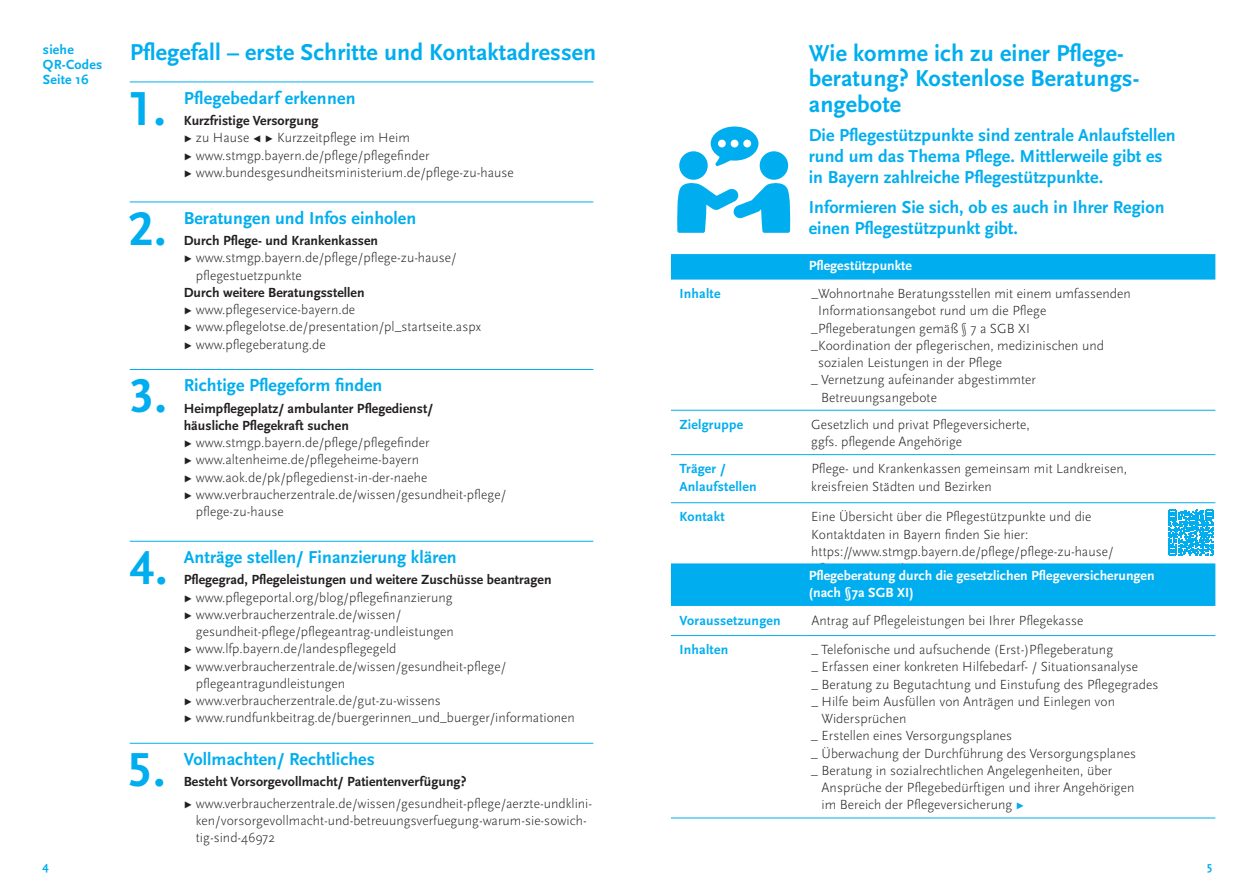
<style>
.page{position:relative;width:1259px;height:893px;background:#fff}
.page>*{position:absolute;margin:0;border:0;box-sizing:border-box;transform-origin:0 0}
.t1{font:700 49.8px "Scala Sans Pro";color:#00aeef}
.t2{font:700 24px/25.5px "Scala Sans Pro";letter-spacing:.005em;color:#00aeef}
.t3{font:700 18px/21px "Scala Sans Pro";color:#00aeef}
.t4{font:300 13.8px/17.2px "Scala Sans Pro";letter-spacing:.005em;color:#231f20}
.t5{font:700 13.8px/17.2px "Scala Sans Pro";letter-spacing:.005em;color:#231f20}
.t6{font:700 13.8px/15px "Scala Sans Pro";letter-spacing:.015em;color:#00aeef}
.t7{font:700 13.8px/17.2px "Scala Sans Pro";letter-spacing:.005em;color:#fff}
.t8{font:700 12px "Scala Sans Pro";color:#00aeef}
.s1{color:#00aeef}
</style>
<div class="page">
<hr style="left:130px;top:82px;width:463px;height:1px;background:#00aeef">
<hr style="left:130px;top:202px;width:463px;height:1px;background:#00aeef">
<hr style="left:130px;top:369px;width:463px;height:1px;background:#00aeef">
<hr style="left:130px;top:541px;width:463px;height:1px;background:#00aeef">
<hr style="left:130px;top:743px;width:463px;height:1px;background:#00aeef">
<svg style="left:671px;top:254px;width:544px;height:26px;background:#04afef"></svg>
<hr style="left:803px;top:410px;width:412px;height:1px;background:#00aeef">
<hr style="left:803px;top:454px;width:412px;height:1px;background:#00aeef">
<hr style="left:803px;top:502px;width:412px;height:1px;background:#00aeef">
<hr style="left:671px;top:410px;width:132px;height:1px;background:#00aeef">
<hr style="left:671px;top:454px;width:132px;height:1px;background:#00aeef">
<hr style="left:671px;top:502px;width:132px;height:1px;background:#00aeef">
<div style="left:671px;top:563px;width:544px;height:43px;background:#00aeef"></div>
<hr style="left:803px;top:635px;width:412px;height:1px;background:#00aeef">
<hr style="left:803px;top:818px;width:412px;height:1px;background:#00aeef">
<hr style="left:671px;top:635px;width:132px;height:1px;background:#00aeef">
<hr style="left:671px;top:818px;width:132px;height:1px;background:#00aeef">
<svg style="left:710px;top:126px;width:48px;height:40px"></svg>
<div style="left:759px;top:151px;width:29px;height:29px;background:#00aeef;border-radius:50%"></div>
<div style="left:679px;top:151px;width:28px;height:29px;background:#00aeef;border-radius:50%"></div>
<svg style="left:677px;top:183px;width:113px;height:50px"></svg>
<svg style="left:1168px;top:510px;width:45px;height:45px"></svg>
<p class="t6" style="left:43px;top:42px;width:61px">siehe<br>QR-Codes<br>Seite 16</p>
<h2 class="t2" style="left:130px;top:40px;width:468px">Pflegefall – erste Schritte und Kontaktadressen</h2>
<h1 class="t1" style="left:128px;top:80px;width:40px">1.</h1>
<h3 class="t3" style="left:184px;top:87px;width:173px">Pflegebedarf erkennen</h3>
<p class="t5" style="left:184px;top:112px;width:136px">Kurzfristige Versorgung</p>
<p class="t4" style="left:184px;top:129px;width:331px">▸ zu Hause ◂ ▸ Kurzzeitpflege im Heim<br>▸ www.stmgp.bayern.de/pflege/pflegefinder<br>▸ www.bundesgesundheitsministerium.de/pflege-zu-hause</p>
<h1 class="t1" style="left:129px;top:200px;width:40px">2.</h1>
<h3 class="t3" style="left:184px;top:207px;width:234px">Beratungen und Infos einholen</h3>
<p class="t5" style="left:184px;top:232px;width:196px">Durch Pflege- und Krankenkassen</p>
<p class="t4" style="left:196px;top:249px;width:262px;text-indent:-12px">▸ www.stmgp.bayern.de/pflege/pflege-zu-hause/ pflegestuetzpunkte</p>
<p class="t5" style="left:184px;top:284px;width:182px">Durch weitere Beratungsstellen</p>
<p class="t4" style="left:184px;top:301px;width:299px">▸ www.pflegeservice-bayern.de<br>▸ www.pflegelotse.de/presentation/pl_startseite.aspx ▸ www.pflegeberatung.de</p>
<h1 class="t1" style="left:129px;top:367px;width:40px">3.</h1>
<h3 class="t3" style="left:184px;top:375px;width:200px">Richtige Pflegeform finden</h3>
<p class="t5" style="left:184px;top:400px;width:251px">Heimpflegeplatz/ ambulanter Pflegedienst/ häusliche Pflegekraft suchen</p>
<p class="t4" style="left:184px;top:434px;width:247px">▸ www.stmgp.bayern.de/pflege/pflegefinder</p>
<p class="t4" style="left:184px;top:451px;width:237px">▸ www.altenheime.de/pflegeheime-bayern</p>
<p class="t4" style="left:184px;top:468px;width:245px">▸ www.aok.de/pk/pflegedienst-in-der-naehe</p>
<p class="t4" style="left:184px;top:486px;width:324px">▸ www.verbraucherzentrale.de/wissen/gesundheit-pflege/</p>
<p class="t4" style="left:196px;top:503px;width:89px">pflege-zu-hause</p>
<h1 class="t1" style="left:129px;top:539px;width:40px">4.</h1>
<h3 class="t3" style="left:184px;top:547px;width:274px">Anträge stellen/ Finanzierung klären</h3>
<p class="t5" style="left:184px;top:571px;width:369px">Pflegegrad, Pflegeleistungen und weitere Zuschüsse beantragen</p>
<p class="t4" style="left:184px;top:589px;width:270px">▸ www.pflegeportal.org/blog/pflegefinanzierung ▸ www.verbraucherzentrale.de/wissen/</p>
<p class="t4" style="left:196px;top:623px;width:260px">gesundheit-pflege/pflegeantrag-undleistungen</p>
<p class="t4" style="left:184px;top:640px;width:214px">▸ www.lfp.bayern.de/landespflegegeld</p>
<p class="t4" style="left:184px;top:658px;width:324px">▸ www.verbraucherzentrale.de/wissen/gesundheit-pflege/</p>
<p class="t4" style="left:196px;top:675px;width:151px">pflegeantragundleistungen</p>
<p class="t4" style="left:184px;top:692px;width:258px">▸ www.verbraucherzentrale.de/gut-zu-wissens</p>
<p class="t4" style="left:184px;top:709px;width:393px">▸ www.rundfunkbeitrag.de/buergerinnen_und_buerger/informationen</p>
<h1 class="t1" style="left:128px;top:741px;width:40px">5.</h1>
<h3 class="t3" style="left:184px;top:749px;width:193px">Vollmachten/ Rechtliches</h3>
<p class="t5" style="left:184px;top:773px;width:284px">Besteht Vorsorgevollmacht/ Patientenverfügung?</p>
<p class="t4" style="left:196px;top:795px;width:398px;text-indent:-12px">▸ www.verbraucherzentrale.de/wissen/gesundheit-pflege/aerzte-undklini&shy;ken/vorsorgevollmacht-und-betreuungsverfuegung-warum-sie-sowich&shy;tig-sind-46972</p>
<h2 class="t2" style="left:809px;top:40px;width:332px">Wie komme ich zu einer Pflege&shy;beratung? Kostenlose Beratungs&shy;angebote</h2>
<h3 class="t3" style="left:809px;top:125px;width:368px">Die Pflegestützpunkte sind zentrale Anlaufstellen rund um das Thema Pflege. Mittlerweile gibt es in Bayern zahlreiche Pflegestützpunkte.</h3>
<h3 class="t3" style="left:809px;top:197px;width:357px">Informieren Sie sich, ob es auch in Ihrer Region einen Pflegestützpunkt gibt.</h3>
<p class="t7" style="left:809px;top:257px;width:105px">Pflegestützpunkte</p>
<p class="t6" style="left:679px;top:286px;width:43px">Inhalte</p>
<p class="t4" style="left:811px;top:285px;width:321px">_Wohnortnahe Beratungsstellen mit einem umfassenden</p>
<p class="t4" style="left:818px;top:302px;width:230px">Informationsangebot rund um die Pflege</p>
<p class="t4" style="left:811px;top:320px;width:220px">_Pflegeberatungen gemäß § 7 a SGB XI</p>
<p class="t4" style="left:811px;top:337px;width:294px">_Koordination der pflegerischen, medizinischen und</p>
<p class="t4" style="left:818px;top:354px;width:186px">sozialen Leistungen in der Pflege</p>
<p class="t4" style="left:811px;top:371px;width:226px">_ Vernetzung aufeinander abgestimmter</p>
<p class="t4" style="left:821px;top:389px;width:117px">Betreuungsangebote</p>
<p class="t6" style="left:679px;top:417px;width:65px">Zielgruppe</p>
<p class="t4" style="left:811px;top:416px;width:220px">Gesetzlich und privat Pflegeversicherte, ggfs. pflegende Angehörige</p>
<p class="t6" style="left:679px;top:460px;width:79px;line-height:17.2px">Träger /<br>Anlaufstellen</p>
<p class="t4" style="left:811px;top:460px;width:317px">Pflege- und Krankenkassen gemeinsam mit Landkreisen, kreisfreien Städten und Bezirken</p>
<p class="t6" style="left:679px;top:509px;width:47px">Kontakt</p>
<p class="t4" style="left:811px;top:508px;width:304px">Eine Übersicht über die Pflegestützpunkte und die Kontaktdaten in Bayern finden Sie hier: https://www.stmgp.bayern.de/pflege/pflege-zu-hause/ pflegestuetzpunkte/</p>
<p class="t7" style="left:809px;top:567px;width:347px">Pflegeberatung durch die gesetzlichen Pflegeversicherungen (nach §7a SGB XI)</p>
<p class="t6" style="left:679px;top:613px;width:103px">Voraussetzungen</p>
<p class="t4" style="left:811px;top:611px;width:273px">Antrag auf Pflegeleistungen bei Ihrer Pflegekasse</p>
<p class="t6" style="left:679px;top:642px;width:50px">Inhalten</p>
<p class="t4" style="left:811px;top:641px;width:303px">_ Telefonische und aufsuchende (Erst-)Pflegeberatung</p>
<p class="t4" style="left:811px;top:658px;width:328px">_ Erfassen einer konkreten Hilfebedarf- / Situationsanalyse</p>
<p class="t4" style="left:811px;top:676px;width:348px">_ Beratung zu Begutachtung und Einstufung des Pflegegrades</p>
<p class="t4" style="left:811px;top:693px;width:305px">_ Hilfe beim Ausfüllen von Anträgen und Einlegen von</p>
<p class="t4" style="left:821px;top:710px;width:86px">Widersprüchen</p>
<p class="t4" style="left:811px;top:727px;width:202px">_ Erstellen eines Versorgungsplanes</p>
<p class="t4" style="left:811px;top:745px;width:326px">_ Überwachung der Durchführung des Versorgungsplanes</p>
<p class="t4" style="left:811px;top:762px;width:302px">_ Beratung in sozialrechtlichen Angelegenheiten, über</p>
<p class="t4" style="left:821px;top:779px;width:314px">Ansprüche der Pflegebedürftigen und ihrer Angehörigen</p>
<p class="t4" style="left:821px;top:796px;width:204px">im Bereich der Pflegeversicherung <span class="s1">▸</span></p>
<p class="t8" style="left:43px;top:859px;width:7px">4</p>
<p class="t8" style="left:1207px;top:859px;width:6px">5</p>
</div>
